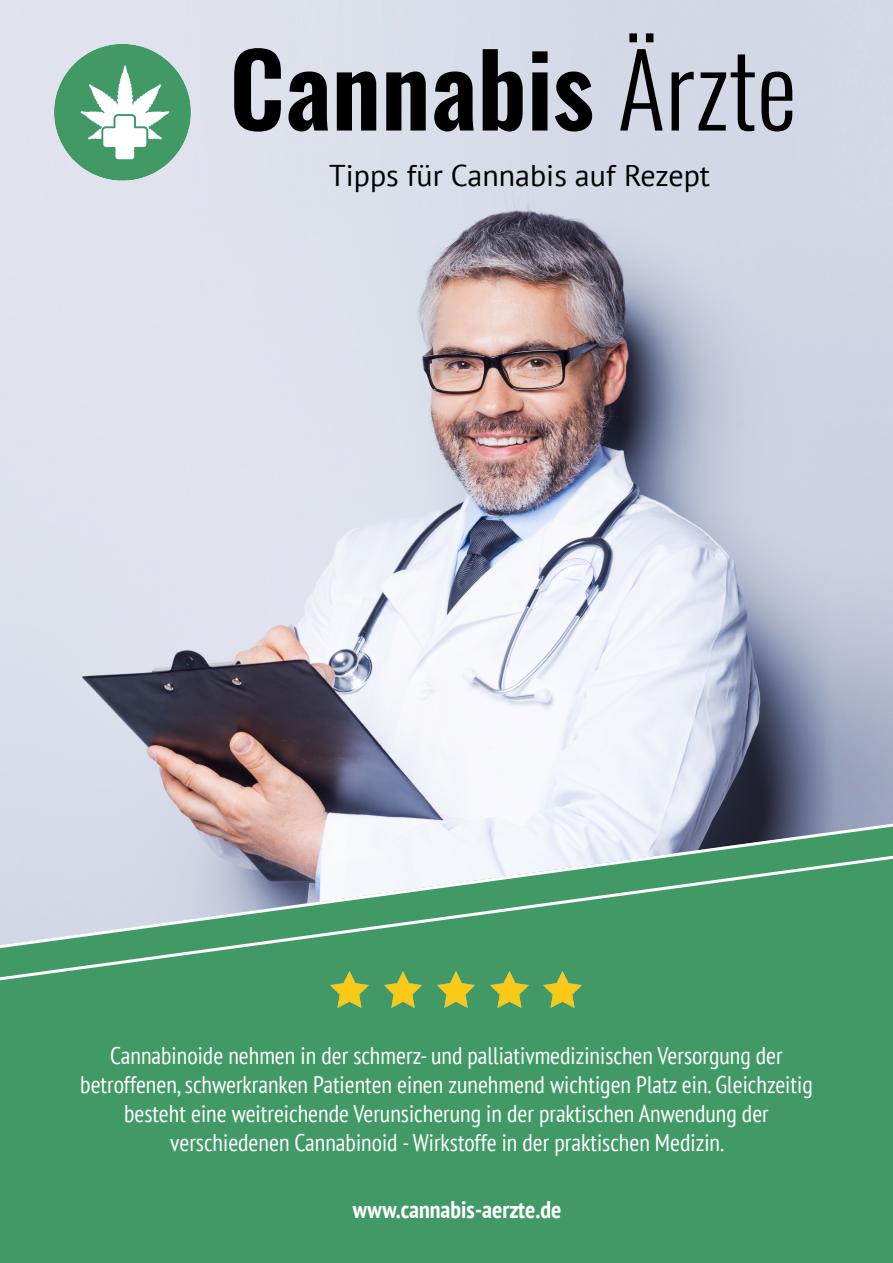
<style>
.page{position:relative;width:893px;height:1263px;background:#fff}
.page>*{position:absolute;margin:0;border:0;box-sizing:border-box;transform-origin:0 0}
.t1{font:600 100.5px "Oswald";color:#000}
.t2{font:30px "PT Sans";color:#000}
.t3{font:condensed 24px/28.8px "PT Sans";color:#fff;text-align:center}
.t4{font:700 condensed 24px "PT Sans";color:#fff}
.s1{font-weight:300}
</style>
<div class="page">
<img style="left:0;top:0;width:893px;height:817px">
<div style="left:0;top:986px;width:893px;height:277px;background:#419a66"></div>
<svg style="left:0;top:817px;width:893px;height:169px;background:#80b29a"></svg>
<img style="left:38px;top:39px;width:170px;height:148px">
<img style="left:331px;top:971px;width:38px;height:37px">
<img style="left:384px;top:971px;width:38px;height:37px">
<img style="left:437px;top:971px;width:38px;height:37px">
<img style="left:490px;top:971px;width:38px;height:37px">
<img style="left:544px;top:971px;width:37px;height:37px">
<h1 class="t1" style="left:229px;top:20px;width:569px">Cannabis <span class="s1">Ärzte</span></h1>
<p class="t2" style="left:329px;top:156px;width:382px">Tipps für Cannabis auf Rezept</p>
<p class="t3" style="left:80px;top:1041px;width:734px">Cannabinoide nehmen in der schmerz- und palliativmedizinischen Versorgung der betroffenen, schwerkranken Patienten einen zunehmend wichtigen Platz ein. Gleichzeitig besteht eine weitreichende Verunsicherung in der praktischen Anwendung der verschiedenen Cannabinoid - Wirkstoffe in der praktischen Medizin.</p>
<p class="t4" style="left:353px;top:1193px;width:210px">www.cannabis-aerzte.de</p>
</div>
